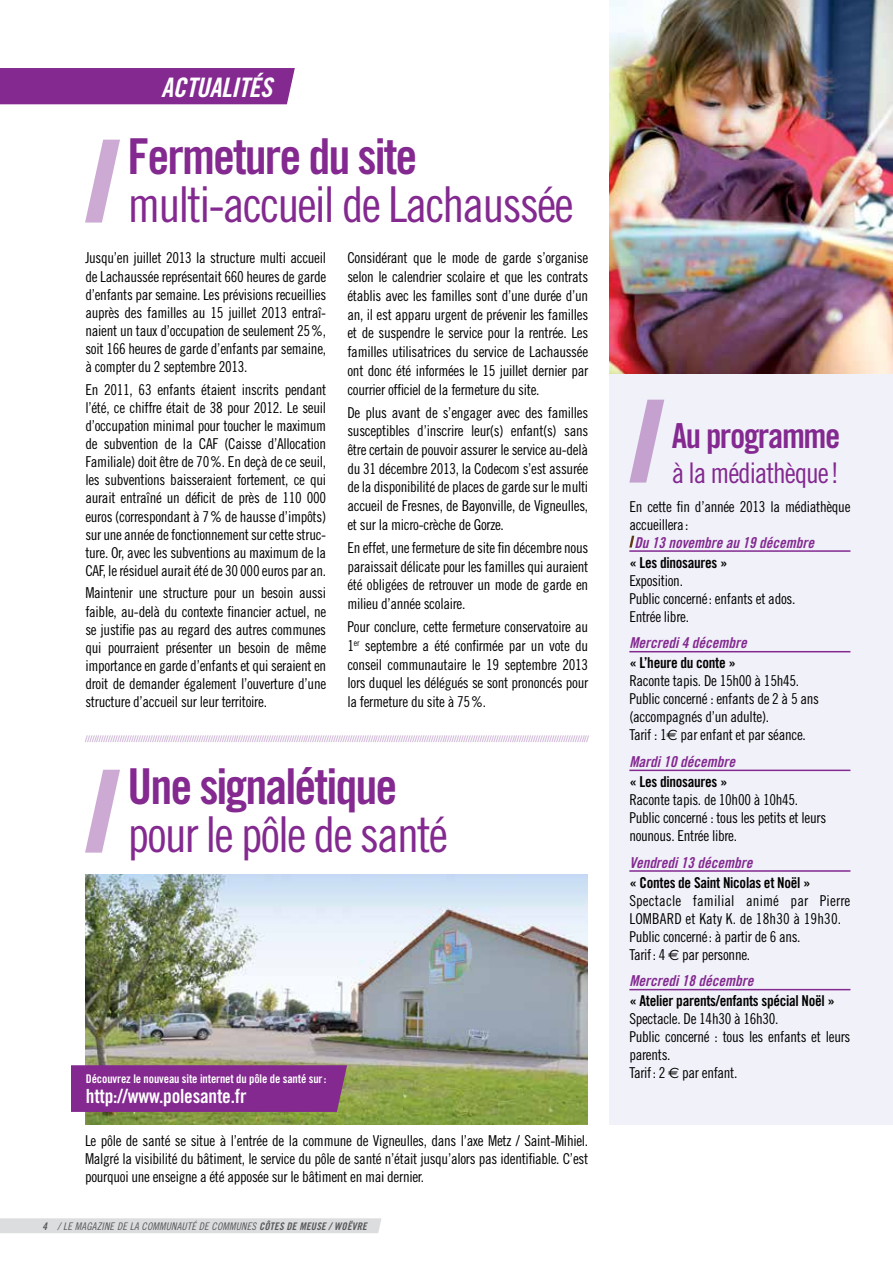
<style>
.page{position:relative;width:893px;height:1263px;background:#fff}
.page>*{position:absolute;margin:0;border:0;box-sizing:border-box;transform-origin:0 0}
.t1{font:49.5px "Trade Gothic Cond Eighteen";letter-spacing:-.04em;color:#832990}
.t2{font:49.5px "Trade Gothic Bold Cond Twenty";letter-spacing:-.04em;color:#832990}
.t3{font:34.5px "Trade Gothic Bold Cond Twenty";letter-spacing:-.04em;color:#832990}
.t4{font:28.5px "Trade Gothic Cond Eighteen";letter-spacing:-.04em;color:#832990}
.t5{font:26.85px "Trade Gothic Bold Cond Twenty Obl";letter-spacing:-.01em;color:#fff}
.t6{font:19.5px "Trade Gothic Bold Cond Twenty";letter-spacing:-.01em;color:#fff}
.t7{font:15px/18.1px "Trade Gothic Cond Eighteen";letter-spacing:-.02em;color:#000;text-align:justify}
.t8{font:15px "Trade Gothic Bold Cond Twenty";letter-spacing:-.02em;color:#000}
.t9{font:15px/18px "Trade Gothic Cond Eighteen";letter-spacing:.01em;color:#000}
.t10{font:15px "Trade Gothic Bold Cond Twenty Obl";color:#832990}
.t11{font:12px "Trade Gothic Bold Cond Twenty";letter-spacing:-.01em;color:#fff}
.t12{font:10.5px "Trade Gothic Cond Eighteen Obl";letter-spacing:.02em;color:#58595b}
.t13{font:9px "Trade Gothic Cond Eighteen";color:#b38abf}
.s1{font-family:"Trade Gothic Bold Cond Twenty Obl"}
.s2{font-family:"Euro Sans"}
</style>
<div class="page">
<svg style="left:0;top:1218px;width:381px;height:15px;background:#dcddde"></svg>
<div style="left:609px;top:208px;width:284px;height:917px;background:#f1f1f9"></div>
<img style="left:609px;top:0;width:284px;height:373px">
<div style="left:0;top:68px;width:295px;height:36px;background:#832990"></div>
<svg style="left:85px;top:140px;width:35px;height:83px"></svg>
<svg style="left:629px;top:400px;width:35px;height:83px"></svg>
<svg style="left:85px;top:770px;width:35px;height:83px"></svg>
<hr style="left:629px;top:550px;width:221px;height:2px;background:#832990">
<hr style="left:629px;top:651px;width:221px;height:1px;background:#832990">
<hr style="left:629px;top:770px;width:221px;height:1px;background:#832990">
<hr style="left:629px;top:870px;width:221px;height:2px;background:#832990">
<hr style="left:629px;top:989px;width:221px;height:1px;background:#832990">
<svg style="left:629px;top:536px;width:5px;height:11px"></svg>
<img style="left:85px;top:874px;width:503px;height:251px">
<div style="left:71px;top:1065px;width:276px;height:47px;background:#832990"></div>
<h3 class="t5" style="left:161px;top:71px;width:112px">ACTUALITÉS</h3>
<h1 class="t2" style="left:128px;top:127px;width:291px">Fermeture du site</h1>
<h1 class="t1" style="left:128px;top:175px;width:448px">multi-accueil de Lachaussée</h1>
<p class="t7" style="left:85px;top:249px;width:242px">Jusqu’en juillet 2013 la structure multi accueil de Lachaussée représentait 660 heures de garde d’enfants par semaine. Les prévisions recueillies auprès des familles au 15 juillet 2013 entraî&shy;naient un taux d’occupation de seulement 25%, soit 166 heures de garde d’enfants par semaine, à compter du 2 septembre 2013.</p>
<p class="t7" style="left:85px;top:380px;width:242px">En 2011, 63 enfants étaient inscrits pendant l’été, ce chiffre était de 38 pour 2012. Le seuil d’occupation minimal pour toucher le maximum de subvention de la CAF (Caisse d’Allocation Familiale) doit être de 70%. En deçà de ce seuil, les subventions baisseraient fortement, ce qui aurait entraîné un déficit de près de 110 000 euros (correspondant à 7% de hausse d’impôts) sur une année de fonctionnement sur cette struc&shy;ture. Or, avec les subventions au maximum de la CAF, le résiduel aurait été de 30 000 euros par an.</p>
<p class="t7" style="left:85px;top:584px;width:242px">Maintenir une structure pour un besoin aussi faible, au-delà du contexte financier actuel, ne se justifie pas au regard des autres communes qui pourraient présenter un besoin de même importance en garde d’enfants et qui seraient en droit de demander également l’ouverture d’une structure d’accueil sur leur territoire.</p>
<p class="t7" style="left:347px;top:248px;width:242px;line-height:18.8px">Considérant que le mode de garde s’organise selon le calendrier scolaire et que les contrats établis avec les familles sont d’une durée d’un an, il est apparu urgent de prévenir les familles et de suspendre le service pour la rentrée. Les familles utilisatrices du service de Lachaussée ont donc été informées le 15 juillet dernier par courrier officiel de la fermeture du site.</p>
<p class="t7" style="left:347px;top:403px;width:242px;line-height:18.8px">De plus avant de s’engager avec des familles susceptibles d’inscrire leur(s) enfant(s) sans être certain de pouvoir assurer le service au-delà du 31 décembre 2013, la Codecom s’est assurée de la disponibilité de places de garde sur le multi accueil de Fresnes, de Bayonville, de Vigneulles, et sur la micro-crèche de Gorze.</p>
<p class="t7" style="left:347px;top:538px;width:242px;line-height:18.8px">En effet, une fermeture de site fin décembre nous paraissait délicate pour les familles qui auraient été obligées de retrouver un mode de garde en milieu d’année scolaire.</p>
<p class="t7" style="left:347px;top:617px;width:242px;line-height:18.8px">Pour conclure, cette fermeture conservatoire au 1<sup>er</sup> septembre a été confirmée par un vote du conseil communautaire le 19 septembre 2013 lors duquel les délégués se sont prononcés pour la fermeture du site à 75%.</p>
<p class="t13" style="left:85px;top:734px;width:506px">/////////////////////////////////////////////////////////////////////////////////////////////////////////////////////////////////////////////////////////////////////////////////////////////////////////////////////////</p>
<h1 class="t2" style="left:128px;top:757px;width:271px">Une signalétique</h1>
<h1 class="t1" style="left:128px;top:805px;width:322px">pour le pôle de santé</h1>
<p class="t11" style="left:86px;top:1072px;width:242px">Découvrez le nouveau site internet du pôle de santé sur:</p>
<h3 class="t6" style="left:86px;top:1084px;width:162px">http://www.polesante.fr</h3>
<p class="t7" style="left:85px;top:1132px;width:505px">Le pôle de santé se situe à l’entrée de la commune de Vigneulles, dans l’axe Metz / Saint-Mihiel.<br>Malgré la visibilité du bâtiment, le service du pôle de santé n’était jusqu’alors pas identifiable. C’est pourquoi une enseigne a été apposée sur le bâtiment en mai dernier.</p>
<p class="t12" style="left:43px;top:1220px;width:326px"><span class="s1">4</span> / LE MAGAZINE DE LA COMMUNAUTÉ DE COMMUNES <span class="s1">CÔTES DE MEUSE / WOËVRE</span></p>
<h2 class="t3" style="left:672px;top:415px;width:170px">Au programme</h2>
<h3 class="t4" style="left:672px;top:455px;width:169px">à la médiathèque!</h3>
<p class="t7" style="left:629px;top:497px;width:223px">En cette fin d’année 2013 la médiathèque accueillera:</p>
<p class="t10" style="left:634px;top:533px;width:181px">Du 13 novembre au 19 décembre</p>
<p class="t8" style="left:629px;top:553px;width:100px">« Les dinosaures »</p>
<p class="t7" style="left:629px;top:571px;width:168px;text-align:left">Exposition.<br>Public concerné: enfants et ados.<br>Entrée libre.</p>
<p class="t10" style="left:629px;top:634px;width:119px">Mercredi 4 décembre</p>
<p class="t8" style="left:629px;top:654px;width:108px">« L’heure du conte »</p>
<p class="t7" style="left:629px;top:672px;width:191px;text-align:left">Raconte tapis. De 15h00 à 15h45.<br>Public concerné : enfants de 2 à 5 ans (accompagnés d’un adulte).<br>Tarif : 1<span class="s2">E</span> par enfant et par séance.</p>
<p class="t10" style="left:629px;top:752px;width:107px">Mardi 10 décembre</p>
<p class="t8" style="left:629px;top:772px;width:100px">« Les dinosaures »</p>
<p class="t7" style="left:629px;top:790px;width:198px;text-align:left">Raconte tapis. de 10h00 à 10h45.<br>Public concerné : tous les petits et leurs nounous. Entrée libre.</p>
<p class="t10" style="left:629px;top:853px;width:125px">Vendredi 13 décembre</p>
<p class="t8" style="left:629px;top:873px;width:183px">« Contes de Saint Nicolas et Noël »</p>
<p class="t9" style="left:629px;top:891px;width:223px">Spectacle familial animé par Pierre<br>LOMBARD et Katy K. de 18h30 à 19h30.<br>Public concerné: à partir de 6 ans.<br>Tarif: 4 <span class="s2">E</span> par personne.</p>
<p class="t10" style="left:629px;top:972px;width:126px">Mercredi 18 décembre</p>
<p class="t8" style="left:629px;top:992px;width:207px">« Atelier parents/enfants spécial Noël »</p>
<p class="t7" style="left:629px;top:1010px;width:223px;text-align:left">Spectacle. De 14h30 à 16h30.<br>Public concerné : tous les enfants et leurs parents.<br>Tarif: 2 <span class="s2">E</span> par enfant.</p>
</div>
